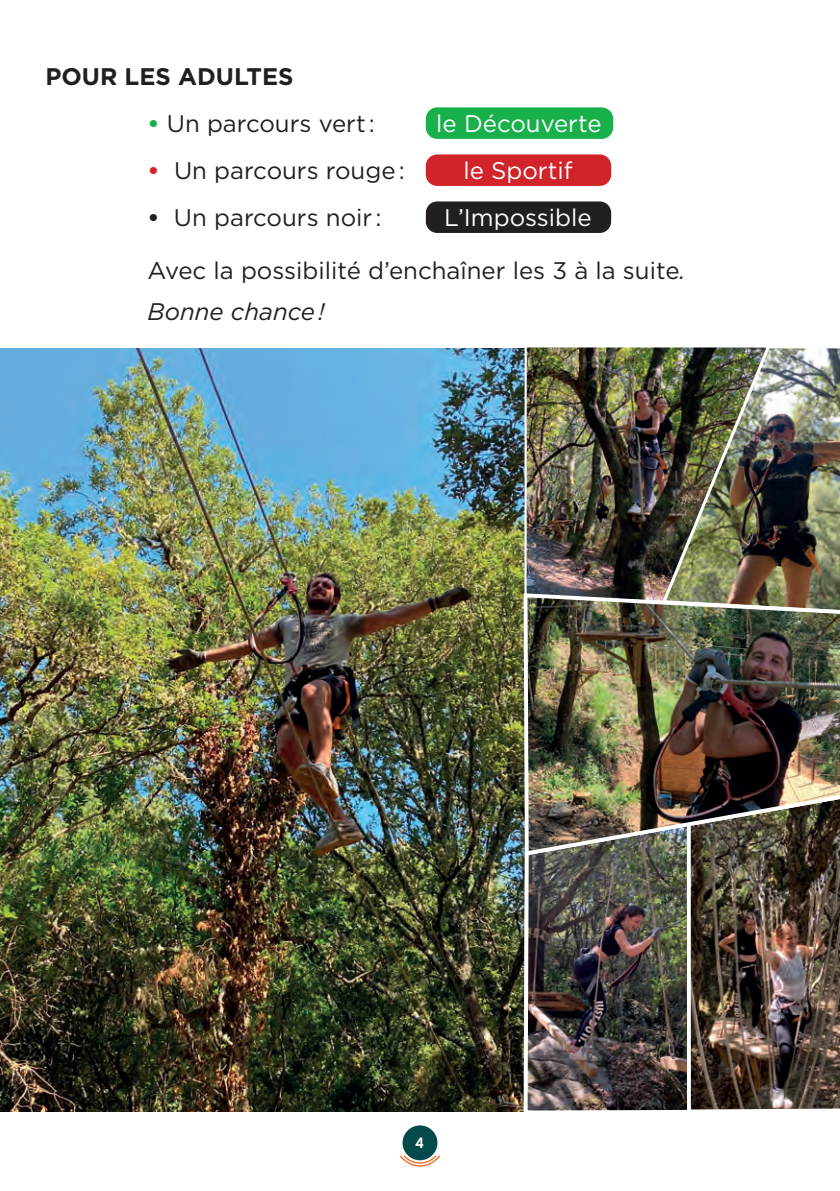
<style>
.page{position:relative;width:840px;height:1191px;background:#fff}
.page>*{position:absolute;margin:0;border:0;box-sizing:border-box;transform-origin:0 0}
.t1{font:24px/41.4px "Gotham";color:#231f20}
.t2{font:24px "Gotham";color:#fff}
.t3{font:700 24px "Gotham";color:#231f20}
.t4{font:700 15px "Intro";color:#fff}
.s1{font-weight:700;color:#18b04b}
.s2{font-weight:700;color:#d1232a}
.s3{font-weight:700}
.s4{font-style:italic}
</style>
<div class="page">
<img style="left:0;top:349px;width:523px;height:762px">
<img style="left:692px;top:858px;width:147px;height:252px">
<img style="left:770px;top:348px;width:69px;height:243px">
<img style="left:523px;top:347px;width:247px;height:244px">
<img style="left:521px;top:858px;width:171px;height:254px">
<img style="left:521px;top:591px;width:318px;height:267px">
<div style="left:425px;top:107px;width:187px;height:32px;background:#18b04b;border-radius:11px"></div>
<div style="left:425px;top:154px;width:185px;height:32px;background:#d1232a;border-radius:11px"></div>
<div style="left:425px;top:201px;width:185px;height:32px;background:#231f20;border-radius:11px"></div>
<div style="left:402px;top:1125px;width:35px;height:35px;background:#044a4b;border-radius:50%"></div>
<svg style="left:400px;top:1155px;width:40px;height:11px"></svg>
<p class="t3" style="left:45px;top:60px;width:249px">POUR LES ADULTES</p>
<p class="t1" style="left:147px;top:102px;width:229px"><span class="s1">•</span> Un parcours vert :</p>
<p class="t2" style="left:436px;top:108px;width:167px">le Découverte</p>
<p class="t1" style="left:147px;top:149px;width:259px"><span class="s2">•</span> Un parcours rouge :</p>
<p class="t2" style="left:463px;top:155px;width:111px">le Sportif</p>
<p class="t1" style="left:147px;top:196px;width:235px"><span class="s3">•</span> Un parcours noir :</p>
<p class="t2" style="left:444px;top:202px;width:149px">L’Impossible</p>
<p class="t1" style="left:147px;top:249px;width:539px">Avec la possibilité d’enchaîner les 3 à la suite<span class="s4">.<br>Bonne chance !</span></p>
<p class="t4" style="left:415px;top:1133px;width:10px">4</p>
</div>
